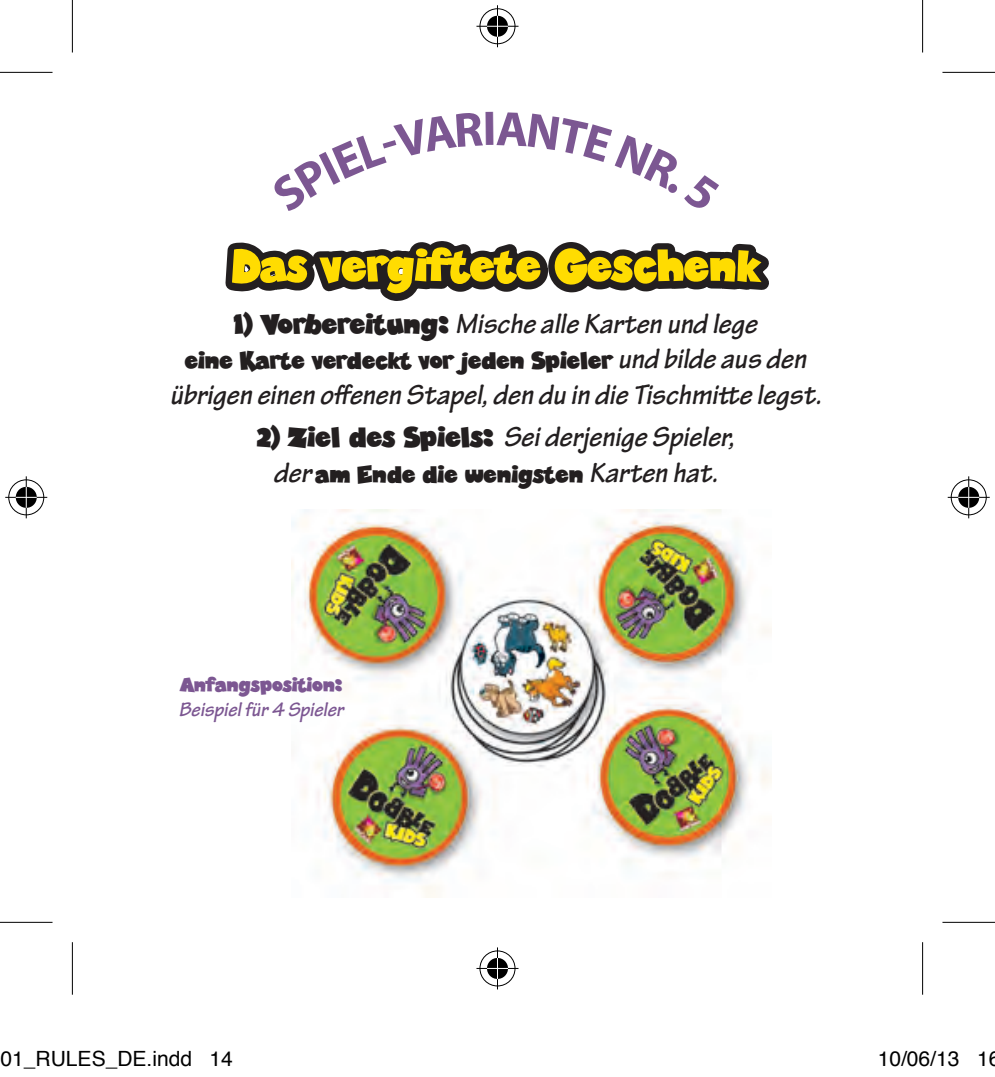
<style>
.page{position:relative;width:995px;height:1077px;background:#fff}
.page>*{position:absolute;margin:0;border:0;box-sizing:border-box;transform-origin:0 0}
.t1{font:56px "Toons";letter-spacing:.05em;color:#ffdc01}
.t2{font:italic 700 29.75px "Tekton Pro";color:#231f20}
.t3{font:29.75px "Toons";letter-spacing:.05em;color:#231f20}
.t4{font:24.5px "Toons";letter-spacing:.05em;color:#7c5792}
.t5{font:21px "Helvetica";color:#000}
.t6{font:italic 700 21px "Tekton Pro";color:#7c5792}
.s1{font-family:"Toons";font-weight:400;font-style:normal;font-size:35px}
.s2{font-family:"Tekton Pro";font-weight:700;font-style:italic}
</style>
<div class="page">
<img style="left:291px;top:509px;width:480px;height:388px">
<svg style="left:225px;top:241px;width:544px;height:60px"></svg>
<svg style="left:0;top:71px;width:52px;height:1px"></svg>
<svg style="left:942px;top:71px;width:52px;height:1px"></svg>
<svg style="left:71px;top:0;width:1px;height:52px"></svg>
<svg style="left:71px;top:942px;width:1px;height:52px"></svg>
<svg style="left:923px;top:0;width:1px;height:52px"></svg>
<svg style="left:923px;top:942px;width:1px;height:52px"></svg>
<hr style="left:0;top:72px;width:52px;height:1px;background:#000">
<hr style="left:942px;top:72px;width:52px;height:1px;background:#000">
<hr style="left:0;top:921px;width:52px;height:2px;background:#000">
<hr style="left:942px;top:921px;width:52px;height:2px;background:#000">
<hr style="left:72px;top:0;width:1px;height:52px;background:#000">
<hr style="left:72px;top:942px;width:1px;height:52px;background:#000">
<hr style="left:921px;top:0;width:2px;height:52px;background:#000">
<hr style="left:921px;top:942px;width:2px;height:52px;background:#000">
<div style="left:478px;top:7px;width:39px;height:39px;border:4px solid #fff;border-radius:50%"></div>
<svg style="left:476px;top:24px;width:42px;height:4px"></svg>
<hr style="left:495px;top:5px;width:4px;height:42px;background:#fff">
<div style="left:485px;top:14px;width:25px;height:25px;border:4px solid #fff;border-radius:50%"></div>
<div style="left:479px;top:8px;width:36px;height:36px;border:1px solid #000;border-radius:50%"></div>
<hr style="left:476px;top:26px;width:42px;height:1px;background:#000">
<hr style="left:497px;top:5px;width:1px;height:42px;background:#000">
<svg style="left:487px;top:16px;width:21px;height:21px"></svg>
<div style="left:478px;top:948px;width:39px;height:40px;border:4px solid #fff;border-radius:50%"></div>
<hr style="left:476px;top:966px;width:42px;height:4px;background:#fff">
<hr style="left:495px;top:947px;width:4px;height:42px;background:#fff">
<div style="left:485px;top:955px;width:25px;height:26px;border:4px solid #fff;border-radius:50%"></div>
<div style="left:479px;top:950px;width:36px;height:36px;border:1px solid #000;border-radius:50%"></div>
<hr style="left:476px;top:968px;width:42px;height:1px;background:#000">
<hr style="left:497px;top:947px;width:1px;height:42px;background:#000">
<svg style="left:487px;top:958px;width:21px;height:21px"></svg>
<div style="left:7px;top:478px;width:39px;height:39px;border:4px solid #fff;border-radius:50%"></div>
<svg style="left:5px;top:495px;width:42px;height:4px"></svg>
<svg style="left:24px;top:476px;width:4px;height:42px"></svg>
<div style="left:14px;top:485px;width:25px;height:25px;border:4px solid #fff;border-radius:50%"></div>
<div style="left:8px;top:479px;width:36px;height:36px;border:1px solid #000;border-radius:50%"></div>
<hr style="left:5px;top:497px;width:42px;height:1px;background:#000">
<hr style="left:26px;top:476px;width:1px;height:42px;background:#000">
<svg style="left:16px;top:487px;width:21px;height:21px"></svg>
<div style="left:948px;top:478px;width:40px;height:39px;border:4px solid #fff;border-radius:50%"></div>
<svg style="left:948px;top:495px;width:41px;height:4px"></svg>
<svg style="left:966px;top:476px;width:4px;height:42px"></svg>
<div style="left:955px;top:485px;width:26px;height:25px;border:4px solid #fff;border-radius:50%"></div>
<div style="left:950px;top:479px;width:36px;height:36px;border:1px solid #000;border-radius:50%"></div>
<hr style="left:947px;top:497px;width:42px;height:1px;background:#000">
<hr style="left:968px;top:476px;width:1px;height:42px;background:#000">
<svg style="left:958px;top:487px;width:21px;height:21px"></svg>
<h1 class="t1" style="left:233px;top:239px;width:526px">Das vergiftete Geschenk</h1>
<p class="t2" style="left:234px;top:306px;width:524px"><span class="s1">1) Vorbereitung:</span> Mische alle Karten und lege</p>
<p class="t3" style="left:185px;top:346px;width:622px">eine Karte verdeckt vor jeden Spieler <span class="s2">und bilde aus den</span></p>
<p class="t2" style="left:170px;top:377px;width:653px">übrigen einen offenen Stapel, den du in die Tischmitte legst.</p>
<p class="t2" style="left:257px;top:419px;width:479px"><span class="s1">2) Ziel des Spiels:</span> Sei derjenige Spieler,</p>
<p class="t3" style="left:273px;top:460px;width:446px"><span class="s2">der</span> am Ende die wenigsten <span class="s2">Karten hat.</span></p>
<p class="t4" style="left:180px;top:673px;width:163px">Anfangsposition:</p>
<p class="t6" style="left:179px;top:697px;width:166px">Beispiel für 4 Spieler</p>
<p class="t5" style="left:1px;top:1043px;width:234px">01_RULES_DE.indd 14</p>
<p class="t5" style="left:877px;top:1043px;width:124px">10/06/13 16</p>
</div>
